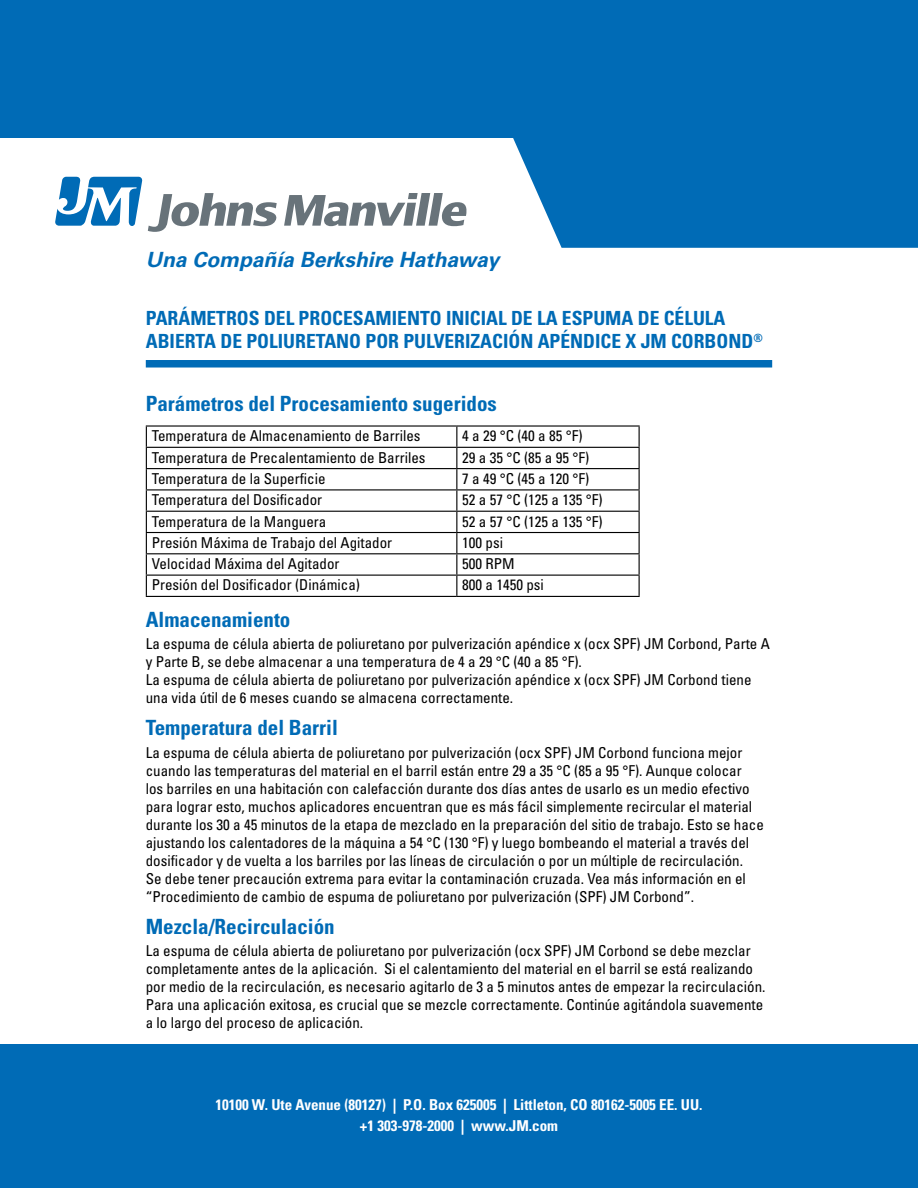
<style>
.page{position:relative;width:918px;height:1188px;background:#006bb6}
.page>*{position:absolute;margin:0;border:0;box-sizing:border-box;transform-origin:0 0}
.t1{font:700 condensed 21px "Univers LT Std";color:#006bb6}
.t2{font:italic 700 21px "Univers LT Std";color:#006bb6}
.t3{font:700 condensed 19.5px/23.4px "Univers LT Std";color:#006bb6}
.t4{font:condensed 15px/18px "Univers LT Std";color:#000}
.t5{font:700 condensed 15px/21px "Univers LT Std";color:#fff;text-align:center}
</style>
<div class="page">
<div style="left:0;top:139px;width:918px;height:905px;background:#fff"></div>
<div style="left:146px;top:360px;width:626px;height:8px;background:#006bb6"></div>
<svg style="left:0;top:138px;width:918px;height:110px"></svg>
<hr style="left:146px;top:425px;width:311px;height:2px;background:#000">
<hr style="left:457px;top:425px;width:183px;height:2px;background:#000">
<hr style="left:146px;top:447px;width:311px;height:1px;background:#000">
<hr style="left:457px;top:447px;width:183px;height:1px;background:#000">
<hr style="left:146px;top:468px;width:311px;height:1px;background:#000">
<hr style="left:457px;top:468px;width:183px;height:1px;background:#000">
<hr style="left:146px;top:489px;width:311px;height:1px;background:#000">
<hr style="left:457px;top:489px;width:183px;height:1px;background:#000">
<hr style="left:146px;top:511px;width:311px;height:1px;background:#000">
<hr style="left:457px;top:511px;width:183px;height:1px;background:#000">
<hr style="left:146px;top:532px;width:311px;height:1px;background:#000">
<hr style="left:457px;top:532px;width:183px;height:1px;background:#000">
<hr style="left:146px;top:553px;width:311px;height:1px;background:#000">
<hr style="left:457px;top:553px;width:183px;height:1px;background:#000">
<hr style="left:146px;top:575px;width:311px;height:1px;background:#000">
<svg style="left:146px;top:427px;width:1px;height:169px"></svg>
<hr style="left:457px;top:575px;width:183px;height:1px;background:#000">
<svg style="left:456px;top:427px;width:1px;height:169px"></svg>
<svg style="left:639px;top:427px;width:1px;height:169px"></svg>
<hr style="left:146px;top:596px;width:311px;height:1px;background:#000">
<hr style="left:457px;top:596px;width:183px;height:1px;background:#000">
<h1 class="t2" style="left:146px;top:248px;width:355px">Una Compañía Berkshire Hathaway</h1>
<h2 class="t3" style="left:146px;top:306px;width:618px">PARÁMETROS DEL PROCESAMIENTO INICIAL DE LA ESPUMA DE CÉLULA<br>ABIERTA DE POLIURETANO POR PULVERIZACIÓN APÉNDICE X JM CORBOND<sup>®</sup></h2>
<h1 class="t1" style="left:146px;top:391px;width:353px">Parámetros del Procesamiento sugeridos</h1>
<p class="t4" style="left:152px;top:427px;width:270px">Temperatura de Almacenamiento de Barriles</p>
<p class="t4" style="left:462px;top:427px;width:122px">4 a 29 °C (40 a 85 °F)</p>
<p class="t4" style="left:152px;top:448px;width:275px">Temperatura de Precalentamiento de Barriles</p>
<p class="t4" style="left:462px;top:448px;width:128px">29 a 35 °C (85 a 95 °F)</p>
<p class="t4" style="left:152px;top:469px;width:175px">Temperatura de la Superficie</p>
<p class="t4" style="left:462px;top:469px;width:128px">7 a 49 °C (45 a 120 °F)</p>
<p class="t4" style="left:152px;top:491px;width:172px">Temperatura del Dosificador</p>
<p class="t4" style="left:462px;top:491px;width:142px">52 a 57 °C (125 a 135 °F)</p>
<p class="t4" style="left:152px;top:512px;width:176px">Temperatura de la Manguera</p>
<p class="t4" style="left:462px;top:512px;width:142px">52 a 57 °C (125 a 135 °F)</p>
<p class="t4" style="left:152px;top:533px;width:242px">Presión Máxima de Trabajo del Agitador</p>
<p class="t4" style="left:462px;top:533px;width:42px">100 psi</p>
<p class="t4" style="left:152px;top:555px;width:189px">Velocidad Máxima del Agitador</p>
<p class="t4" style="left:462px;top:555px;width:54px">500 RPM</p>
<p class="t4" style="left:152px;top:576px;width:210px">Presión del Dosificador (Dinámica)</p>
<p class="t4" style="left:462px;top:576px;width:83px">800 a 1450 psi</p>
<h1 class="t1" style="left:146px;top:606px;width:146px">Almacenamiento</h1>
<p class="t4" style="left:146px;top:635px;width:626px">La espuma de célula abierta de poliuretano por pulverización apéndice x (ocx SPF) JM Corbond, Parte A y Parte B, se debe almacenar a una temperatura de 4 a 29 °C (40 a 85 °F).<br>La espuma de célula abierta de poliuretano por pulverización apéndice x (ocx SPF) JM Corbond tiene una vida útil de 6 meses cuando se almacena correctamente.</p>
<h1 class="t1" style="left:146px;top:715px;width:194px">Temperatura del Barril</h1>
<p class="t4" style="left:146px;top:743px;width:620px">La espuma de célula abierta de poliuretano por pulverización (ocx SPF) JM Corbond funciona mejor cuando las temperaturas del material en el barril están entre 29 a 35 °C (85 a 95 °F). Aunque colocar<br>los barriles en una habitación con calefacción durante dos días antes de usarlo es un medio efectivo para lograr esto, muchos aplicadores encuentran que es más fácil simplemente recircular el material durante los 30 a 45 minutos de la etapa de mezclado en la preparación del sitio de trabajo. Esto se hace ajustando los calentadores de la máquina a 54 °C (130 °F) y luego bombeando el material a través del dosificador y de vuelta a los barriles por las líneas de circulación o por un múltiple de recirculación.<br>Se debe tener precaución extrema para evitar la contaminación cruzada. Vea más información en el “Procedimiento de cambio de espuma de poliuretano por pulverización (SPF) JM Corbond”.</p>
<h1 class="t1" style="left:146px;top:913px;width:191px">Mezcla/Recirculación</h1>
<p class="t4" style="left:146px;top:942px;width:621px">La espuma de célula abierta de poliuretano por pulverización (ocx SPF) JM Corbond se debe mezclar completamente antes de la aplicación. Si el calentamiento del material en el barril se está realizando por medio de la recirculación, es necesario agitarlo de 3 a 5 minutos antes de empezar la recirculación.<br>Para una aplicación exitosa, es crucial que se mezcle correctamente. Continúe agitándola suavemente a lo largo del proceso de aplicación.</p>
<p class="t5" style="left:215px;top:1094px;width:489px">10100 W. Ute Avenue (80127) | P.O. Box 625005 | Littleton, CO 80162-5005 EE. UU. +1 303-978-2000 | www.JM.com</p>
</div>
